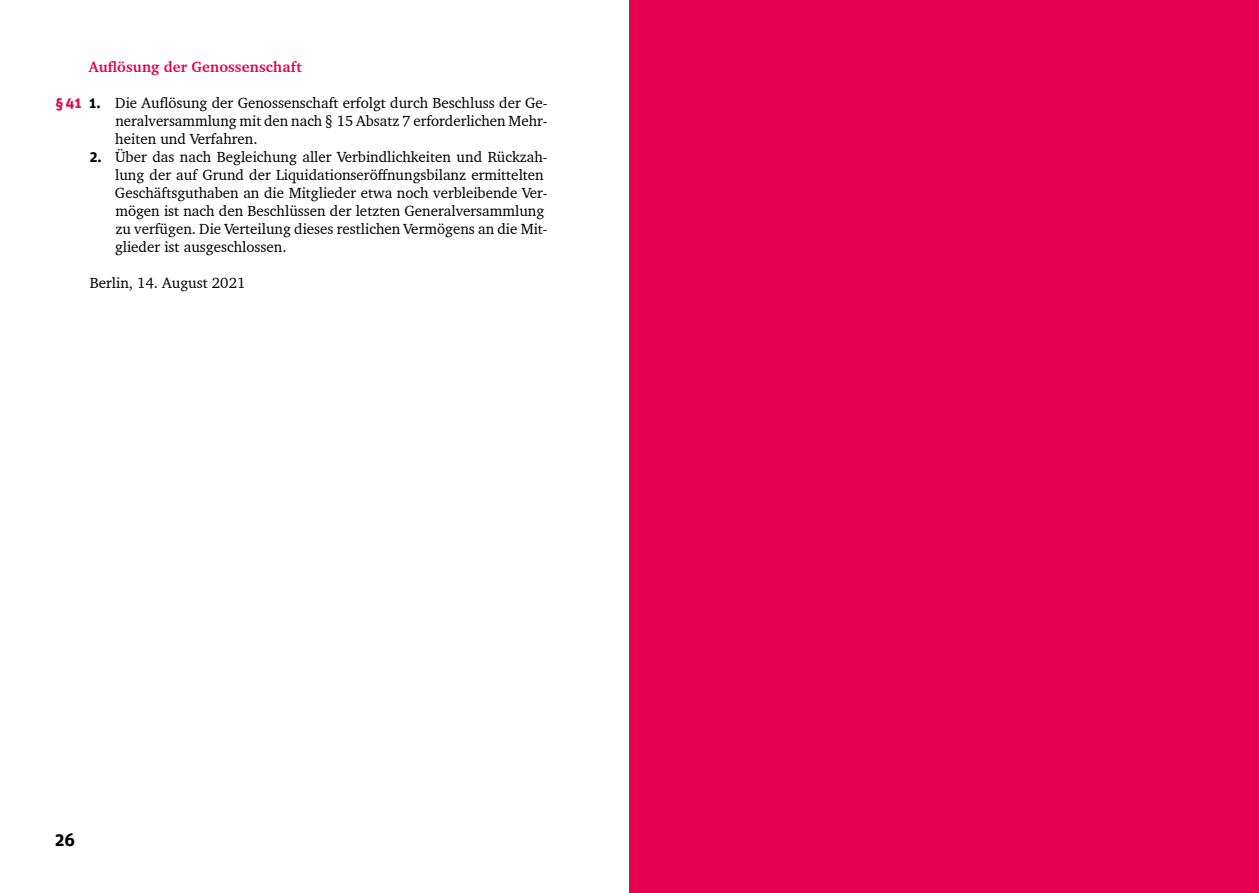
<style>
.page{position:relative;width:1259px;height:893px;background:#fff}
.page>*{position:absolute;margin:0;border:0;box-sizing:border-box;transform-origin:0 0}
.t1{font:700 18px "Unit";color:#000}
.fließtext{font:15px/18px "Charter BT Pro";color:#000;text-align:justify}
.Überschrift_2{font:700 15px "Charter BT Pro";letter-spacing:.01em;color:#e60050}
.t2{font:700 15px "Unit";color:#e60050}
.s1{font-family:"Unit";font-weight:700}
</style>
<div class="page">
<div style="left:629px;top:0;width:630px;height:893px;background:#e60050"></div>
<p class="Überschrift_2" style="left:89px;top:57px;width:214px">Auflösung der Genossenschaft</p>
<p class="t2" style="left:56px;top:94px;width:28px">§41</p>
<p class="fließtext" style="left:115px;top:94px;width:434px;text-indent:-26px"><span class="s1">1.</span> Die Auflösung der Genossenschaft erfolgt durch Beschluss der Ge&shy;neralversammlung mit den nach § 15 Absatz 7 erforderlichen Mehr&shy;heiten und Verfahren.</p>
<p class="fließtext" style="left:115px;top:148px;width:434px;text-align:left;text-indent:-25px"><span class="s1">2.</span> Über das nach Begleichung aller Verbindlichkeiten und Rückzah&shy;lung der auf Grund der Liquidationseröffnungsbilanz ermittelten Geschäftsguthaben an die Mitglieder etwa noch verbleibende Ver&shy;mögen ist nach den Beschlüssen der letzten Generalversammlung zu verfügen. Die Verteilung dieses restlichen Vermögens an die Mit&shy;glieder ist ausgeschlossen.</p>
<p class="fließtext" style="left:90px;top:274px;width:157px">Berlin, 14. August 2021</p>
<p class="t1" style="left:55px;top:829px;width:21px">26</p>
</div>
